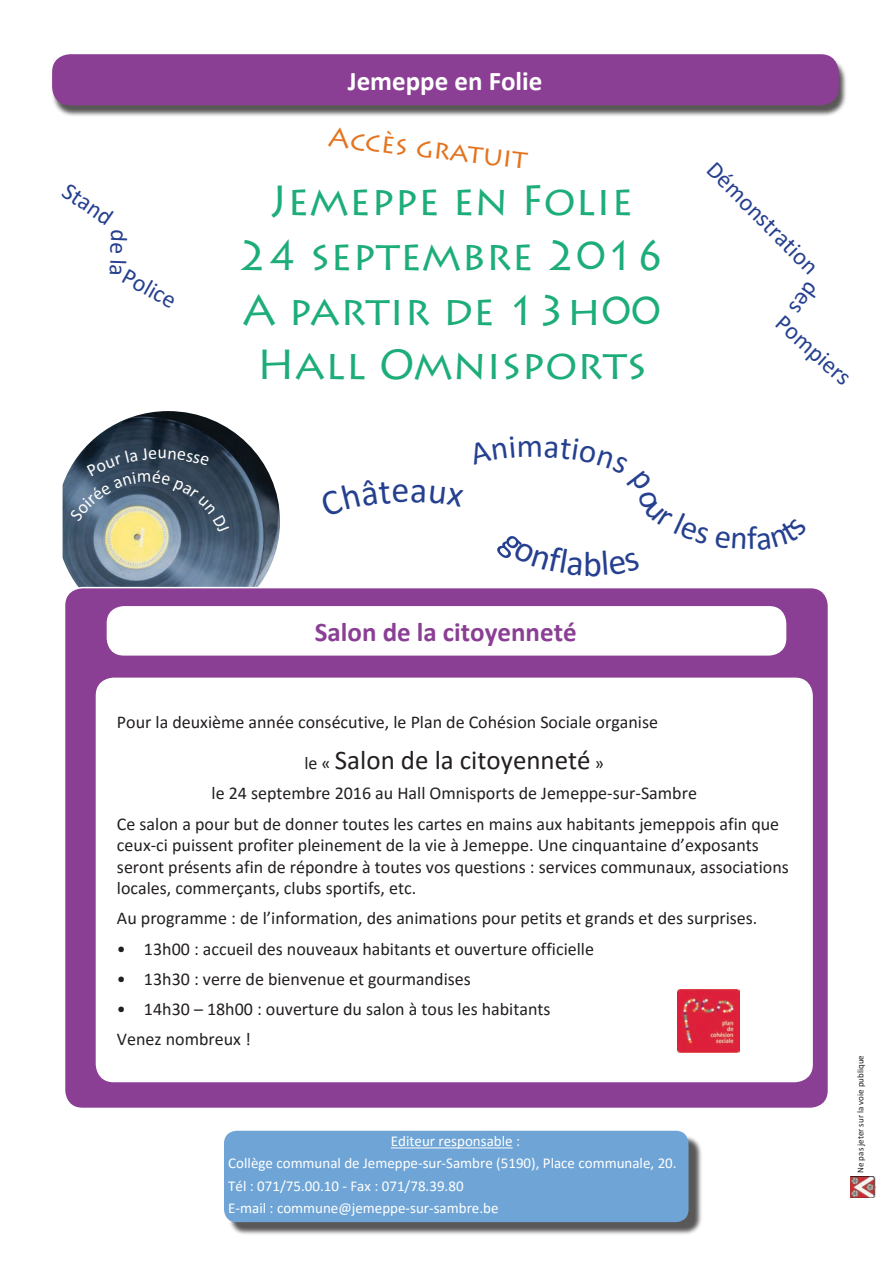
<style>
.page{position:relative;width:893px;height:1263px;background:#fff}
.page>*{position:absolute;margin:0;border:0;box-sizing:border-box;transform-origin:0 0}
.t1{font:42px/54.6px "Lithos Pro";color:#1cad79;text-align:center}
.t2{font:36px "Calibri";color:#25408f}
.t3{font:27px "Calibri";color:#231f20}
.t4{font:700 27px "Calibri";color:#8a3f94}
.t5{font:700 27px "Calibri";color:#fff}
.t6{font:27px "Lithos Pro";color:#e4731e}
.t7{font:24px "Calibri";color:#25408f}
.t8{font:18px/30.2px "Calibri";color:#231f20}
.t9{font:18px "Calibri";color:#fff}
.t10{font:15px/22.2px "Calibri";color:#fff}
.t11{font:9px "Calibri";color:#231f20}
.s1{font-size:18px}
</style>
<div class="page">
<div style="left:228px;top:1135px;width:474px;height:100px;background:#231f20;opacity:.75"></div>
<div style="left:224px;top:1131px;width:464px;height:91px;background:#6fa5d6;border-radius:13px"></div>
<hr style="left:391px;top:1147px;width:122px;height:1px;background:#fff">
<img style="left:851px;top:1176px;width:25px;height:22px">
<div style="left:52px;top:57px;width:796px;height:60px;background:#231f20;opacity:.75"></div>
<div style="left:52px;top:54px;width:787px;height:51px;background:#8a3f94;border-radius:18px"></div>
<img style="left:63px;top:411px;width:217px;height:186px">
<div style="left:65px;top:588px;width:763px;height:520px;background:#8a3f94;border-radius:18px"></div>
<div style="left:96px;top:678px;width:717px;height:404px;background:#fff;border-radius:18px"></div>
<div style="left:106px;top:605px;width:681px;height:51px;background:#fff;border-radius:18px"></div>
<div style="left:105px;top:604px;width:683px;height:53px;border:2px solid #8a3f94;border-radius:18px"></div>
<img style="left:677px;top:990px;width:63px;height:62px">
<svg style="left:70px;top:448px;width:159px;height:84px;background:#51616d"></svg>
<h3 class="t7" style="left:75px;top:174px;width:57px;rotate:35deg">Stand</h3>
<h3 class="t7" style="left:136px;top:230px;width:48px;rotate:92deg">de al</h3>
<h3 class="t7" style="left:132px;top:259px;width:60px;rotate:29deg">Police</h3>
<p class="t9" style="left:158px;top:440px;width:11px">u</p>
<h3 class="t5" style="left:348px;top:62px;width:196px">Jemeppe en Folie</h3>
<h3 class="t6" style="left:331px;top:121px;width:202px;rotate:7deg">Accès gratuit</h3>
<h1 class="t1" style="left:238px;top:174px;width:429px">Jemeppe en Folie<br>24 septembre 2016<br>A partir de 13h00<br>Hall Omnisports</h1>
<h3 class="t7" style="left:722px;top:154px;width:149px;rotate:45deg">Démonstration</h3>
<h3 class="t7" style="left:791px;top:307px;width:94px;rotate:42deg">Pompiers</h3>
<h2 class="t2" style="left:583px;top:539px;width:21px">b</h2>
<h3 class="t4" style="left:315px;top:613px;width:263px">Salon de la citoyenneté</h3>
<p class="t8" style="left:117px;top:707px;width:543px">Pour la deuxième année consécutive, le Plan de Cohésion Sociale organise</p>
<h3 class="t3" style="left:304px;top:742px;width:301px"><span class="s1">le «</span> Salon de la citoyenneté <span class="s1">»</span></h3>
<p class="t8" style="left:117px;top:778px;width:664px;text-indent:95px">le 24 septembre 2016 au Hall Omnisports de Jemeppe-sur-Sambre<br>Ce salon a pour but de donner toutes les cartes en mains aux habitants jemeppois afin que</p>
<p class="t8" style="left:117px;top:834px;width:673px;line-height:21.6px">ceux-ci puissent profiter pleinement de la vie à Jemeppe. Une cinquantaine d’exposants seront présents afin de répondre à toutes vos questions : services communaux, associations locales, commerçants, clubs sportifs, etc.</p>
<p class="t8" style="left:117px;top:903px;width:642px">Au programme : de l’information, des animations pour petits et grands et des surprises.</p>
<p class="t8" style="left:117px;top:933px;width:478px">• 13h00 : accueil des nouveaux habitants et ouverture officielle</p>
<p class="t8" style="left:117px;top:963px;width:355px">• 13h30 : verre de bienvenue et gourmandises</p>
<p class="t8" style="left:117px;top:993px;width:435px">• 14h30 – 18h00 : ouverture du salon à tous les habitants<br>Venez nombreux !</p>
<p class="t10" style="left:228px;top:1130px;width:450px;text-indent:163px">Editeur responsable :<br>Collège communal de Jemeppe-sur-Sambre (5190), Place communale, 20.<br>Tél : 071/75.00.10 - Fax : 071/78.39.80<br>E-mail : commune@jemeppe-sur-sambre.be</p>
<p class="t11" style="left:854px;top:1173px;width:119px;rotate:-90deg">Ne pas jeter sur la voie publique</p>
</div>
